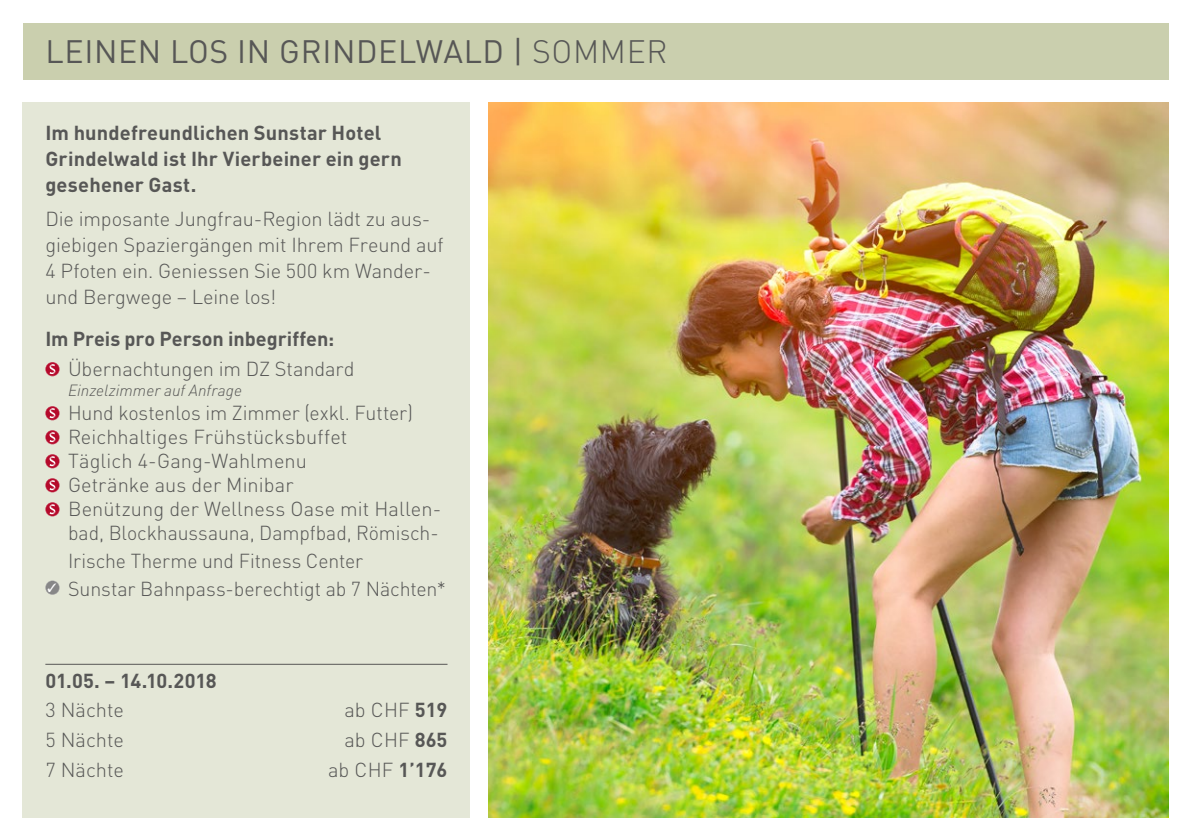
<style>
.page{position:relative;width:1191px;height:840px;background:#fff}
.page>*{position:absolute;margin:0;border:0;box-sizing:border-box;transform-origin:0 0}
.t1{font:32px "DIN Pro";letter-spacing:.02em;color:#575756}
.t2{font:300 20px/24px "DIN Pro";color:#575756}
.t3{font:700 20px/26px "DIN Pro";letter-spacing:.005em;color:#575756}
.t4{font:italic 300 16px "DIN Pro";color:#575756}
.s1{font-weight:300}
.s2{font-weight:700}
</style>
<div class="page">
<img style="left:488px;top:102px;width:680px;height:714px">
<div style="left:23px;top:102px;width:447px;height:714px;background:#e4e7d7"></div>
<hr style="left:45px;top:663px;width:402px;height:1px;background:#575756">
<svg style="left:46px;top:362px;width:13px;height:14px"></svg>
<svg style="left:46px;top:406px;width:13px;height:14px"></svg>
<svg style="left:46px;top:430px;width:13px;height:14px"></svg>
<svg style="left:46px;top:454px;width:13px;height:14px"></svg>
<svg style="left:46px;top:478px;width:13px;height:14px"></svg>
<svg style="left:46px;top:502px;width:13px;height:14px"></svg>
<svg style="left:46px;top:580px;width:13px;height:14px"></svg>
<div style="left:23px;top:23px;width:1145px;height:56px;background:#cacfae"></div>
<h1 class="t1" style="left:46px;top:27px;width:623px">LEINEN LOS IN GRINDELWALD | <span class="s1">SOMMER</span></h1>
<p class="t3" style="left:45px;top:117px;width:358px">Im hundefreundlichen Sunstar Hotel<br>Grindelwald ist Ihr Vierbeiner ein gern gesehener Gast.</p>
<p class="t2" style="left:45px;top:204px;width:400px;line-height:26px">Die imposante Jungfrau-Region lädt zu aus&shy;giebigen Spaziergängen mit Ihrem Freund auf 4 Pfoten ein. Geniessen Sie 500 km Wander&shy;und Bergwege – Leine los!</p>
<p class="t3" style="left:45px;top:323px;width:290px">Im Preis pro Person inbegriffen:</p>
<p class="t2" style="left:68px;top:354px;width:288px">Übernachtungen im DZ Standard</p>
<p class="t4" style="left:68px;top:377px;width:176px">Einzelzimmer auf Anfrage</p>
<p class="t2" style="left:68px;top:398px;width:375px">Hund kostenlos im Zimmer (exkl. Futter)<br>Reichhaltiges Frühstücksbuffet<br>Täglich 4-Gang-Wahlmenu<br>Getränke aus der Minibar<br>Benützung der Wellness Oase mit Hallen&shy;bad, Blockhaussauna, Dampfbad, Römisch-</p>
<p class="t2" style="left:68px;top:546px;width:296px">Irische Therme und Fitness Center</p>
<p class="t2" style="left:47px;top:574px;width:400px"><sup>✓</sup> Sunstar Bahnpass-berechtigt ab 7 Nächten*</p>
<p class="t3" style="left:45px;top:664px;width:173px">01.05. – 14.10.2018</p>
<p class="t2" style="left:45px;top:695px;width:80px">3 Nächte</p>
<p class="t2" style="left:344px;top:695px;width:105px">ab CHF <span class="s2">519</span></p>
<p class="t2" style="left:45px;top:725px;width:80px">5 Nächte</p>
<p class="t2" style="left:344px;top:725px;width:105px">ab CHF <span class="s2">865</span></p>
<p class="t2" style="left:45px;top:755px;width:80px">7 Nächte</p>
<p class="t2" style="left:328px;top:755px;width:121px">ab CHF <span class="s2">1’176</span></p>
</div>
